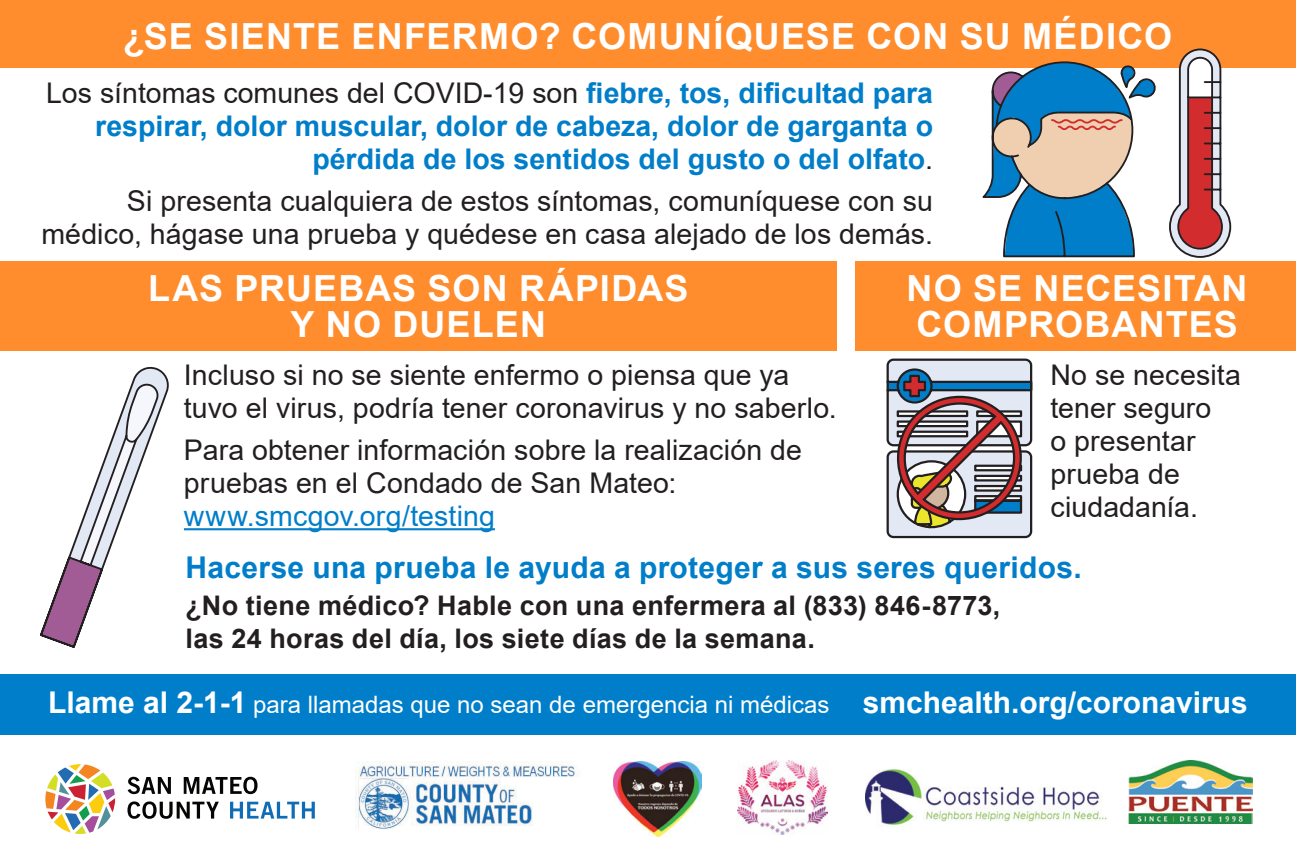
<style>
.page{position:relative;width:1296px;height:864px;background:#fff}
.page>*{position:absolute;margin:0;border:0;box-sizing:border-box;transform-origin:0 0}
.t1{font:700 36px/36px "Arial";letter-spacing:.035em;color:#fff;text-align:center}
.t2{font:700 30px "Arial";letter-spacing:.01em;color:#007eca}
.t3{font:28.5px/33px "Arial";letter-spacing:.005em;color:#231f20}
.t4{font:700 28.5px/33px "Arial";color:#007eca;text-align:right}
.t5{font:700 27px/33px "Arial";letter-spacing:.015em;color:#231f20}
.t6{font:24px "Arial";color:#fff}
.s1{font-weight:400;color:#231f20}
.s2{color:#007eca}
.s3{font-weight:700;font-size:30px}
</style>
<div class="page">
<div style="left:0;top:674px;width:1296px;height:60px;background:#007eca"></div>
<div style="left:0;top:262px;width:837px;height:89px;background:#ff8c2d"></div>
<div style="left:855px;top:262px;width:441px;height:89px;background:#ff8c2d"></div>
<div style="left:0;top:0;width:1296px;height:68px;background:#ff8c2d"></div>
<hr style="left:184px;top:528px;width:311px;height:2px;background:#007eca">
<svg style="left:886px;top:358px;width:147px;height:181px;background:#a29a9f"></svg>
<svg style="left:40px;top:367px;width:129px;height:281px"></svg>
<svg style="left:1169px;top:49px;width:63px;height:209px"></svg>
<svg style="left:982px;top:61px;width:174px;height:197px"></svg>
<img style="left:866px;top:770px;width:241px;height:55px">
<img style="left:1129px;top:761px;width:124px;height:63px">
<img style="left:614px;top:761px;width:87px;height:75px">
<img style="left:737px;top:761px;width:91px;height:73px">
<img style="left:356px;top:762px;width:221px;height:67px">
<svg style="left:128px;top:777px;width:43px;height:17px"></svg>
<svg style="left:184px;top:777px;width:74px;height:17px"></svg>
<svg style="left:127px;top:801px;width:92px;height:18px"></svg>
<svg style="left:230px;top:802px;width:85px;height:17px"></svg>
<svg style="left:45px;top:764px;width:70px;height:70px"></svg>
<p class="t1" style="left:123px;top:18px;width:1051px">¿SE SIENTE ENFERMO? COMUNÍQUESE CON SU MÉDICO</p>
<p class="t4" style="left:46px;top:77px;width:889px"><span class="s1">Los síntomas comunes del COVID-19 son</span> fiebre, tos, dificultad para respirar, dolor muscular, dolor de cabeza, dolor de garganta o pérdida de los sentidos del gusto o del olfato<span class="s1">.</span></p>
<p class="t3" style="left:41px;top:184px;width:893px;text-align:right">Si presenta cualquiera de estos síntomas, comuníquese con su médico, hágase una prueba y quédese en casa alejado de los demás.</p>
<p class="t1" style="left:148px;top:270px;width:542px">LAS PRUEBAS SON RÁPIDAS<br>Y NO DUELEN</p>
<p class="t1" style="left:907px;top:270px;width:343px;text-align:left">NO SE NECESITAN<br>COMPROBANTES</p>
<p class="t3" style="left:184px;top:359px;width:654px">Incluso si no se siente enfermo o piensa que ya tuvo el virus, podría tener coronavirus y no saberlo.</p>
<p class="t3" style="left:184px;top:434px;width:620px">Para obtener información sobre la realización de pruebas en el Condado de San Mateo: <span class="s2">www.smcgov.org/testing</span></p>
<p class="t2" style="left:186px;top:546px;width:898px">Hacerse una prueba le ayuda a proteger a sus seres queridos.</p>
<p class="t5" style="left:186px;top:590px;width:816px">¿No tiene médico? Hable con una enfermera al (833) 846-8773, las 24 horas del día, los siete días de la semana.</p>
<p class="t3" style="left:1050px;top:359px;width:192px">No se necesita tener seguro<br>o presentar prueba de ciudadanía.</p>
<p class="t6" style="left:48px;top:688px;width:1201px"><span class="s3">Llame al 2-1-1</span> para llamadas que no sean de emergencia ni médicas <span class="s3">smchealth.org/coronavirus</span></p>
</div>
